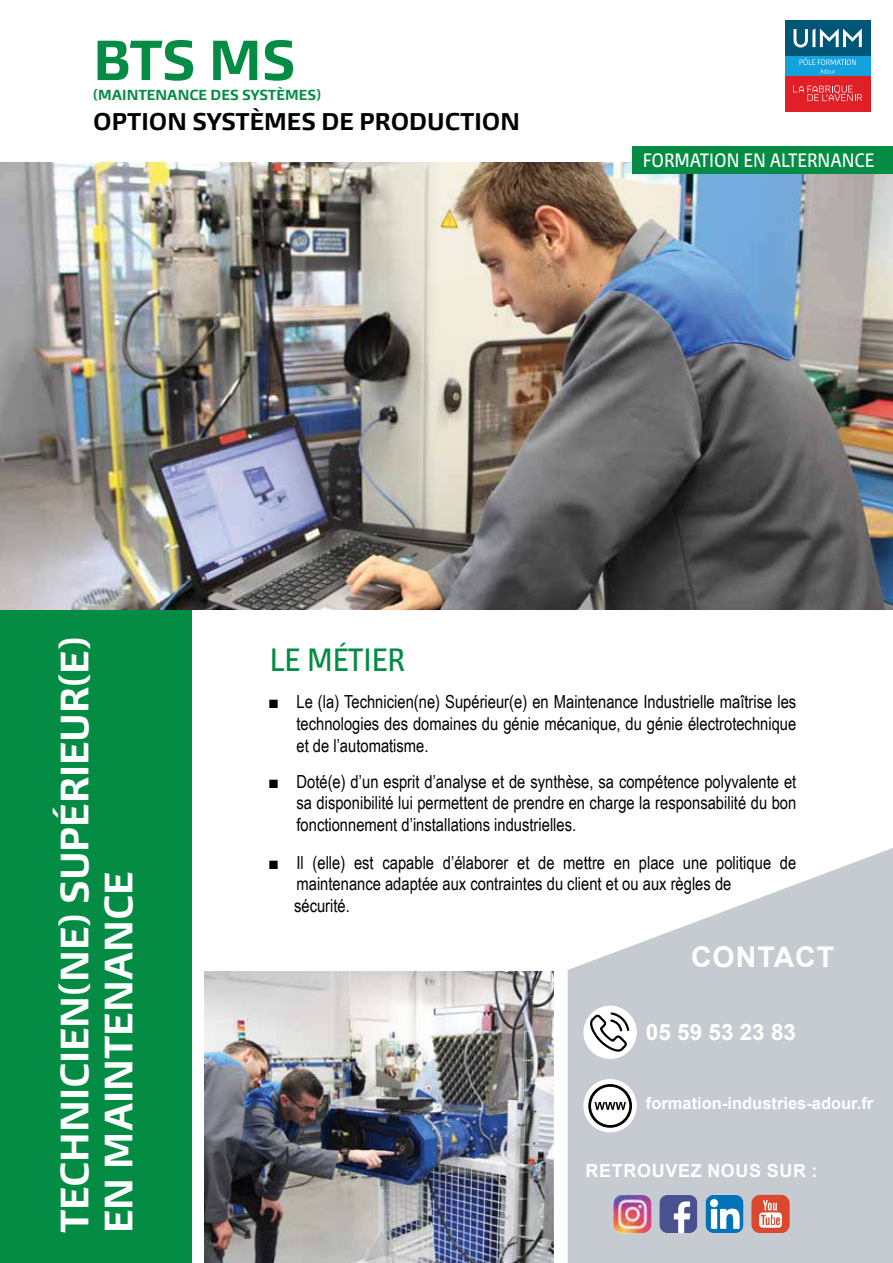
<style>
.page{position:relative;width:893px;height:1263px;background:#fff}
.page>*{position:absolute;margin:0;border:0;box-sizing:border-box;transform-origin:0 0}
.t1{font:700 52.5px "Burlingame Pro";color:#048b44}
.t2{font:700 36.75px/44.1px "Burlingame Pro";color:#fff}
.t3{font:500 condensed 30px "Burlingame Pro";color:#048b44}
.t4{font:700 28.5px "Arial";letter-spacing:.035em;color:#fff}
.t5{font:700 22.5px "Burlingame Pro";color:#000}
.t6{font:700 22.5px "Arial";color:#fff}
.t7{font:18px/21.6px "Arial Narrow";color:#000;text-align:justify}
.t8{font:500 condensed 18px "Burlingame Pro";color:#fff}
.t9{font:700 18px "Arial";letter-spacing:.035em;color:#fff}
.t10{font:700 16.5px "Arial";color:#fff}
.t11{font:700 13.5px "Burlingame Pro";color:#048b44}
</style>
<div class="page">
<img style="left:204px;top:972px;width:350px;height:291px">
<div style="left:0;top:608px;width:191px;height:655px;background:#048b44"></div>
<img style="left:0;top:162px;width:893px;height:447px">
<div style="left:632px;top:146px;width:261px;height:27px;background:#048b44"></div>
<div style="left:785px;top:20px;width:85px;height:36px;background:#005677"></div>
<svg style="left:793px;top:29px;width:69px;height:18px"></svg>
<div style="left:785px;top:75px;width:85px;height:36px;background:#e11f26"></div>
<svg style="left:793px;top:85px;width:69px;height:16px"></svg>
<div style="left:785px;top:56px;width:85px;height:19px;background:#14a2dd"></div>
<svg style="left:799px;top:58px;width:57px;height:16px"></svg>
<svg style="left:568px;top:848px;width:325px;height:415px;fill:#c5cbd1"></svg>
<div style="left:583px;top:1005px;width:54px;height:54px;background:#fff;border-radius:50%"></div>
<svg style="left:590px;top:1012px;width:39px;height:40px"></svg>
<div style="left:583px;top:1079px;width:54px;height:53px;background:#fff;border-radius:50%"></div>
<svg style="left:588px;top:1084px;width:44px;height:44px"></svg>
<svg style="left:659px;top:1195px;width:38px;height:38px"></svg>
<svg style="left:705px;top:1195px;width:39px;height:38px"></svg>
<svg style="left:751px;top:1195px;width:39px;height:38px"></svg>
<img style="left:613px;top:1195px;width:38px;height:38px">
<h1 class="t1" style="left:93px;top:27px;width:204px">BTS MS</h1>
<p class="t11" style="left:93px;top:86px;width:229px">(MAINTENANCE DES SYSTÈMES)</p>
<p class="t5" style="left:93px;top:107px;width:428px">OPTION SYSTÈMES DE PRODUCTION</p>
<p class="t8" style="left:643px;top:149px;width:233px">FORMATION EN ALTERNANCE</p>
<h2 class="t2" style="left:53px;top:1233px;width:598px;rotate:-90deg">TECHNICIEN(NE) SUPÉRIEUR(E)<br>EN MAINTENANCE</h2>
<h3 class="t3" style="left:270px;top:641px;width:137px">LE MÉTIER</h3>
<p class="t7" style="left:296px;top:690px;width:501px">Le (la) Technicien(ne) Supérieur(e) en Maintenance Industrielle maîtrise les technologies des domaines du génie mécanique, du génie électrotechnique et de l’automatisme.</p>
<p class="t7" style="left:296px;top:770px;width:501px">Doté(e) d’un esprit d’analyse et de synthèse, sa compétence polyvalente et sa disponibilité lui permettent de prendre en charge la responsabilité du bon fonctionnement d’installations industrielles.</p>
<p class="t7" style="left:294px;top:851px;width:504px;text-align:left">Il (elle) est capable d’élaborer et de mettre en place une politique de maintenance adaptée aux contraintes du client et ou aux règles de<br>sécurité.</p>
<h3 class="t4" style="left:691px;top:937px;width:145px">CONTACT</h3>
<p class="t6" style="left:646px;top:1016px;width:152px">05 59 53 23 83</p>
<p class="t10" style="left:646px;top:1091px;width:229px">formation-industries-adour.fr</p>
<p class="t9" style="left:586px;top:1158px;width:233px">RETROUVEZ NOUS SUR :</p>
</div>
